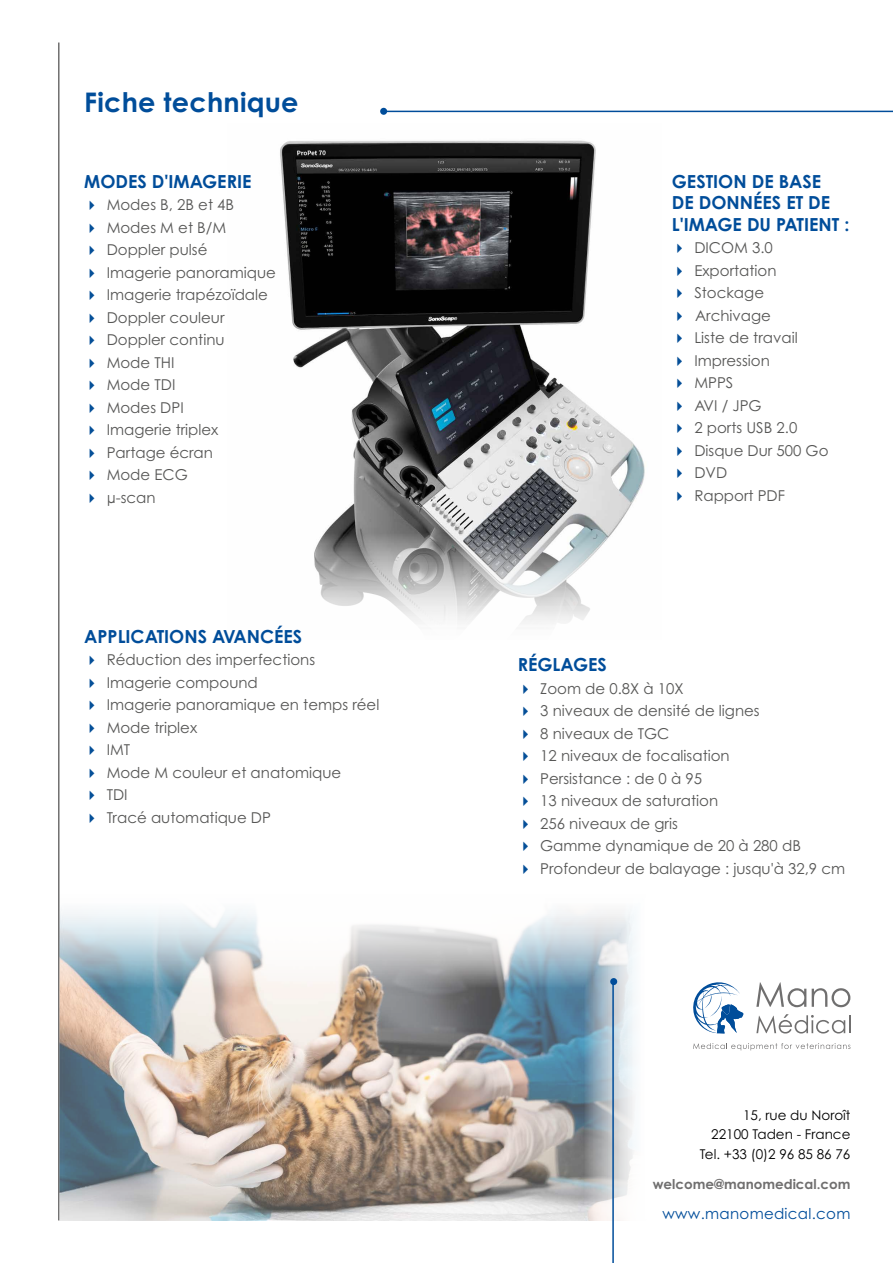
<style>
.page{position:relative;width:893px;height:1263px;background:#fff}
.page>*{position:absolute;margin:0;border:0;box-sizing:border-box;transform-origin:0 0}
.t1{font:700 27px "Century Gothic Pro";letter-spacing:.01em;color:#004d9a}
.t2{font:700 18px/21.6px "Century Gothic Pro";color:#004d9a}
.t3{font:15px "Century Gothic Pro";color:#575756}
.t4{font:15px "Century Gothic Pro";letter-spacing:.02em;color:#004d9a}
.t5{font:13.5px/19.5px "Century Gothic Pro";color:#000;text-align:right}
.t6{font:700 13.5px "Century Gothic Pro";color:#706f6f}
.s1{color:#054f98}
</style>
<div class="page">
<hr style="left:58px;top:43px;width:2px;height:1177px;background:#706f6f">
<img style="left:60px;top:910px;width:574px;height:310px">
<img style="left:280px;top:140px;width:365px;height:484px">
<hr style="left:383px;top:111px;width:510px;height:1px;background:#004d9a">
<div style="left:380px;top:108px;width:7px;height:7px;background:#004d9a;border-radius:50%"></div>
<svg style="left:756px;top:1014px;width:94px;height:19px"></svg>
<svg style="left:693px;top:982px;width:50px;height:51px"></svg>
<svg style="left:756px;top:982px;width:50px;height:25px"></svg>
<svg style="left:812px;top:988px;width:38px;height:19px"></svg>
<svg style="left:693px;top:1043px;width:157px;height:7px"></svg>
<hr style="left:612px;top:982px;width:2px;height:281px;background:#004d9a">
<div style="left:610px;top:978px;width:7px;height:7px;background:#004d9a;border-radius:50%"></div>
<h1 class="t1" style="left:84px;top:85px;width:216px">Fiche technique</h1>
<p class="t2" style="left:84px;top:170px;width:169px">MODES D'IMAGERIE</p>
<p class="t3" style="left:84px;top:196px;width:152px"><span class="s1">✔</span> Modes B, 2B et 4B</p>
<p class="t3" style="left:84px;top:218px;width:143px"><span class="s1">✔</span> Modes M et B/M</p>
<p class="t3" style="left:84px;top:241px;width:125px"><span class="s1">✔</span> Doppler pulsé</p>
<p class="t3" style="left:84px;top:263px;width:193px"><span class="s1">✔</span> Imagerie panoramique</p>
<p class="t3" style="left:84px;top:286px;width:185px"><span class="s1">✔</span> Imagerie trapézoïdale</p>
<p class="t3" style="left:84px;top:308px;width:142px"><span class="s1">✔</span> Doppler couleur</p>
<p class="t3" style="left:84px;top:331px;width:142px"><span class="s1">✔</span> Doppler continu</p>
<p class="t3" style="left:84px;top:353px;width:92px"><span class="s1">✔</span> Mode THI</p>
<p class="t3" style="left:84px;top:376px;width:93px"><span class="s1">✔</span> Mode TDI</p>
<p class="t3" style="left:84px;top:398px;width:101px"><span class="s1">✔</span> Modes DPI</p>
<p class="t3" style="left:84px;top:421px;width:136px"><span class="s1">✔</span> Imagerie triplex</p>
<p class="t3" style="left:84px;top:443px;width:130px"><span class="s1">✔</span> Partage écran</p>
<p class="t3" style="left:84px;top:466px;width:105px"><span class="s1">✔</span> Mode ECG</p>
<p class="t3" style="left:84px;top:488px;width:73px"><span class="s1">✔</span> µ-scan</p>
<p class="t2" style="left:84px;top:625px;width:220px">APPLICATIONS AVANCÉES</p>
<p class="t3" style="left:84px;top:650px;width:232px"><span class="s1">✔</span> Réduction des imperfections</p>
<p class="t3" style="left:84px;top:673px;width:175px"><span class="s1">✔</span> Imagerie compound</p>
<p class="t3" style="left:84px;top:695px;width:297px"><span class="s1">✔</span> Imagerie panoramique en temps réel</p>
<p class="t3" style="left:84px;top:718px;width:115px"><span class="s1">✔</span> Mode triplex</p>
<p class="t3" style="left:84px;top:740px;width:48px"><span class="s1">✔</span> IMT</p>
<p class="t3" style="left:84px;top:763px;width:259px"><span class="s1">✔</span> Mode M couleur et anatomique</p>
<p class="t3" style="left:84px;top:785px;width:45px"><span class="s1">✔</span> TDI</p>
<p class="t3" style="left:84px;top:808px;width:188px"><span class="s1">✔</span> Tracé automatique DP</p>
<p class="t2" style="left:672px;top:170px;width:179px">GESTION DE BASE<br>DE DONNÉES ET DE<br>L'IMAGE DU PATIENT :</p>
<p class="t3" style="left:672px;top:239px;width:102px"><span class="s1">✔</span> DICOM 3.0</p>
<p class="t3" style="left:672px;top:261px;width:106px"><span class="s1">✔</span> Exportation</p>
<p class="t3" style="left:672px;top:284px;width:94px"><span class="s1">✔</span> Stockage</p>
<p class="t3" style="left:672px;top:306px;width:101px"><span class="s1">✔</span> Archivage</p>
<p class="t3" style="left:672px;top:329px;width:127px"><span class="s1">✔</span> Liste de travail</p>
<p class="t3" style="left:672px;top:351px;width:100px"><span class="s1">✔</span> Impression</p>
<p class="t3" style="left:672px;top:374px;width:63px"><span class="s1">✔</span> MPPS</p>
<p class="t3" style="left:672px;top:396px;width:91px"><span class="s1">✔</span> AVI / JPG</p>
<p class="t3" style="left:672px;top:419px;width:127px"><span class="s1">✔</span> 2 ports USB 2.0</p>
<p class="t3" style="left:672px;top:441px;width:158px"><span class="s1">✔</span> Disque Dur 500 Go</p>
<p class="t3" style="left:672px;top:464px;width:57px"><span class="s1">✔</span> DVD</p>
<p class="t3" style="left:672px;top:486px;width:115px"><span class="s1">✔</span> Rapport PDF</p>
<p class="t2" style="left:518px;top:654px;width:91px">RÉGLAGES</p>
<p class="t3" style="left:518px;top:679px;width:167px"><span class="s1">✔</span> Zoom de 0.8X à 10X</p>
<p class="t3" style="left:518px;top:702px;width:244px"><span class="s1">✔</span> 3 niveaux de densité de lignes</p>
<p class="t3" style="left:518px;top:724px;width:153px"><span class="s1">✔</span> 8 niveaux de TGC</p>
<p class="t3" style="left:518px;top:747px;width:213px"><span class="s1">✔</span> 12 niveaux de focalisation</p>
<p class="t3" style="left:518px;top:769px;width:186px"><span class="s1">✔</span> Persistance : de 0 à 95</p>
<p class="t3" style="left:518px;top:792px;width:202px"><span class="s1">✔</span> 13 niveaux de saturation</p>
<p class="t3" style="left:518px;top:814px;width:162px"><span class="s1">✔</span> 256 niveaux de gris</p>
<p class="t3" style="left:518px;top:837px;width:285px"><span class="s1">✔</span> Gamme dynamique de 20 à 280 dB</p>
<p class="t3" style="left:518px;top:859px;width:329px"><span class="s1">✔</span> Profondeur de balayage : jusqu'à 32,9 cm</p>
<p class="t5" style="left:700px;top:1105px;width:152px">15, rue du Noroît<br>22100 Taden - France<br>Tel. +33 (0)2 96 85 86 76</p>
<p class="t6" style="left:653px;top:1175px;width:199px">welcome@manomedical.com</p>
<p class="t4" style="left:662px;top:1204px;width:190px">www.manomedical.com</p>
</div>
